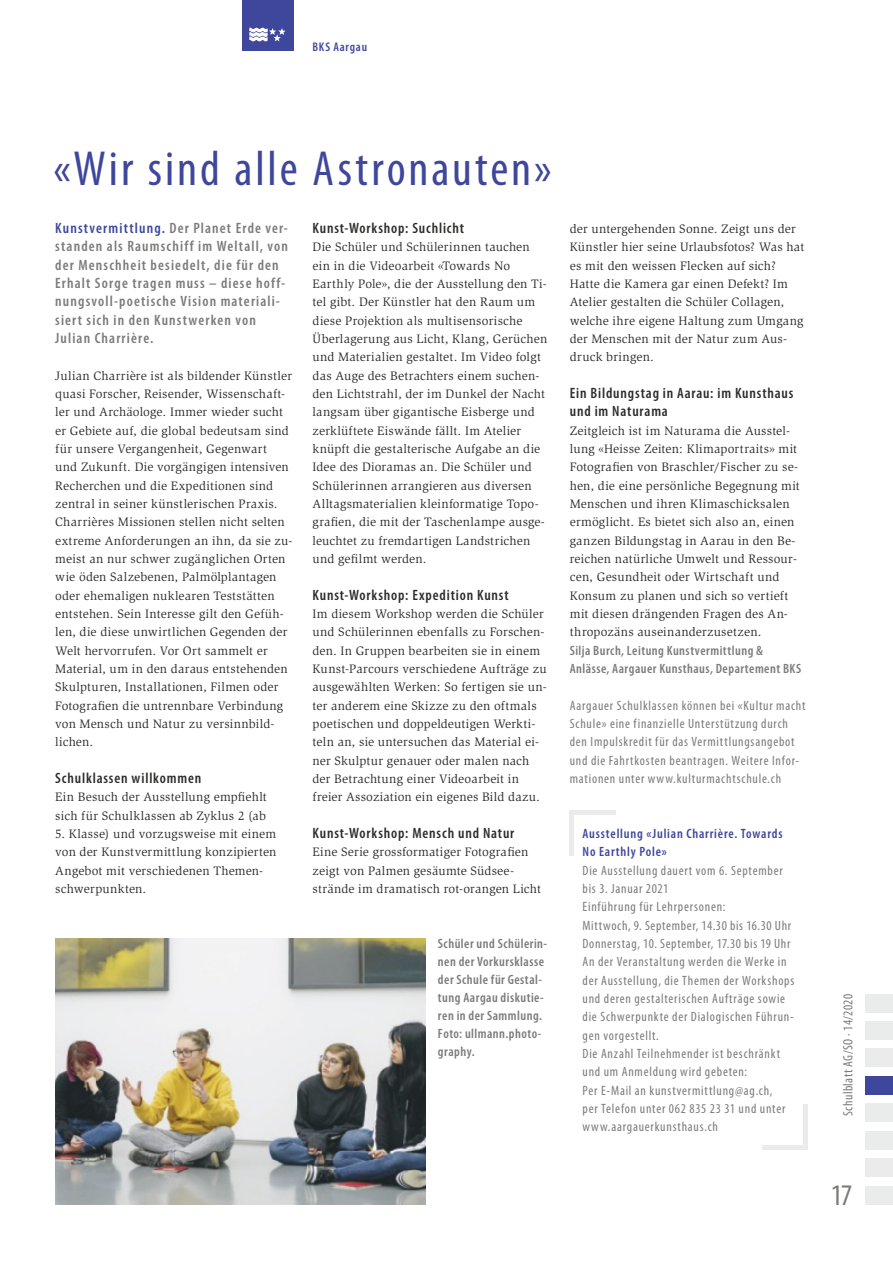
<style>
.page{position:relative;width:893px;height:1263px;background:#fff}
.page>*{position:absolute;margin:0;border:0;box-sizing:border-box;transform-origin:0 0}
.t1{font:condensed 49.5px "Myriad Pro";letter-spacing:.06em;color:#3e479b}
.t2{font:condensed 30px "Myriad Pro";color:#7b7b7a}
.t3{font:600 condensed 15px/18.3px "Myriad Pro";letter-spacing:.075em;color:#7b7b7a}
.t4{font:600 condensed 15px/18.3px "Myriad Pro";letter-spacing:.055em;color:#2c2c2b}
.t5{font:condensed 13.5px/18.3px "Myriad Pro";letter-spacing:.055em;color:#7b7b7a}
.t6{font:600 condensed 13.5px/18px "Myriad Pro";letter-spacing:.035em;color:#7b7b7a}
.t7{font:600 condensed 13.5px/18.3px "Myriad Pro";letter-spacing:.06em;color:#3e479b}
.t8{font:condensed 13.5px "Myriad Pro";letter-spacing:.03em;color:#7b7b7a}
.t9{font:12.6px/18.3px "Slimbach Std";letter-spacing:.015em;color:#2c2c2b}
.t10{font:600 condensed 12.6px "Myriad Pro";letter-spacing:.06em;color:#3e479b}
.s1{color:#3e479b}
</style>
<div class="page">
<div style="left:242px;top:0;width:51px;height:51px;background:#3e479b"></div>
<div style="left:865px;top:1021px;width:28px;height:18px;background:#eaebeb"></div>
<div style="left:865px;top:994px;width:28px;height:18px;background:#eaebeb"></div>
<div style="left:865px;top:1048px;width:28px;height:19px;background:#eaebeb"></div>
<div style="left:865px;top:1103px;width:28px;height:19px;background:#eaebeb"></div>
<div style="left:865px;top:1131px;width:28px;height:18px;background:#eaebeb"></div>
<div style="left:865px;top:1186px;width:28px;height:18px;background:#eaebeb"></div>
<div style="left:865px;top:1158px;width:28px;height:19px;background:#eaebeb"></div>
<svg style="left:249px;top:28px;width:36px;height:13px"></svg>
<div style="left:865px;top:1076px;width:28px;height:18px;background:#3e479b"></div>
<hr style="left:570px;top:810px;width:4px;height:46px;background:#eaebeb">
<div style="left:570px;top:810px;width:46px;height:5px;background:#eaebeb"></div>
<hr style="left:804px;top:1104px;width:4px;height:45px;background:#eaebeb">
<hr style="left:762px;top:1145px;width:46px;height:4px;background:#eaebeb">
<img style="left:55px;top:939px;width:370px;height:265px">
<p class="t10" style="left:313px;top:39px;width:56px">BKS Aargau</p>
<h1 class="t1" style="left:54px;top:138px;width:500px">«Wir sind alle Astronauten»</h1>
<p class="t3" style="left:55px;top:219px;width:234px"><span class="s1">Kunstvermittlung.</span> Der Planet Erde ver&shy;standen als Raumschiff im Weltall, von der Menschheit besiedelt, die für den Erhalt Sorge tragen muss – diese hoff&shy;nungsvoll-poetische Vision materiali&shy;siert sich in den Kunstwerken von Julian Charrière.</p>
<p class="t9" style="left:55px;top:366px;width:239px">Julian Charrière ist als bildender Künstler quasi Forscher, Reisender, Wissenschaft&shy;ler und Archäologe. Immer wieder sucht er Gebiete auf, die global bedeutsam sind für unsere Vergangenheit, Gegenwart<br>und Zukunft. Die vorgängigen intensiven Recherchen und die Expeditionen sind zentral in seiner künstlerischen Praxis.<br>Charrières Missionen stellen nicht selten extreme Anforderungen an ihn, da sie zu&shy;meist an nur schwer zugänglichen Orten wie öden Salzebenen, Palmölplantagen oder ehemaligen nuklearen Teststätten entstehen. Sein Interesse gilt den Gefüh&shy;len, die diese unwirtlichen Gegenden der Welt hervorrufen. Vor Ort sammelt er Material, um in den daraus entstehenden Skulpturen, Installationen, Filmen oder Fotografien die untrennbare Verbindung von Mensch und Natur zu versinnbild&shy;lichen.</p>
<p class="t4" style="left:55px;top:768px;width:148px">Schulklassen willkommen</p>
<p class="t9" style="left:55px;top:788px;width:213px">Ein Besuch der Ausstellung empfiehlt sich für Schulklassen ab Zyklus 2 (ab</p>
<p class="t9" style="left:55px;top:825px;width:223px">5. Klasse) und vorzugsweise mit einem von der Kunstvermittlung konzipierten<br>Angebot mit verschiedenen Themen&shy;schwerpunkten.</p>
<p class="t4" style="left:313px;top:219px;width:153px">Kunst-Workshop: Suchlicht</p>
<p class="t9" style="left:313px;top:238px;width:236px">Die Schüler und Schülerinnen tauchen ein in die Videoarbeit «Towards No Earthly Pole», die der Ausstellung den Ti&shy;tel gibt. Der Künstler hat den Raum um diese Projektion als multisensorische Überlagerung aus Licht, Klang, Gerüchen und Materialien gestaltet. Im Video folgt das Auge des Betrachters einem suchen&shy;den Lichtstrahl, der im Dunkel der Nacht langsam über gigantische Eisberge und zerklüftete Eiswände fällt. Im Atelier knüpft die gestalterische Aufgabe an die Idee des Dioramas an. Die Schüler und Schülerinnen arrangieren aus diversen Alltagsmaterialien kleinformatige Topo&shy;grafien, die mit der Taschenlampe ausge&shy;leuchtet zu fremdartigen Landstrichen und gefilmt werden.</p>
<p class="t4" style="left:313px;top:585px;width:198px">Kunst-Workshop: Expedition Kunst</p>
<p class="t9" style="left:313px;top:605px;width:236px">Im diesem Workshop werden die Schüler und Schülerinnen ebenfalls zu Forschen&shy;den. In Gruppen bearbeiten sie in einem Kunst-Parcours verschiedene Aufträge zu ausgewählten Werken: So fertigen sie un&shy;ter anderem eine Skizze zu den oftmals poetischen und doppeldeutigen Werkti&shy;teln an, sie untersuchen das Material ei&shy;ner Skulptur genauer oder malen nach der Betrachtung einer Videoarbeit in freier Assoziation ein eigenes Bild dazu.</p>
<p class="t4" style="left:313px;top:823px;width:203px">Kunst-Workshop: Mensch und Natur</p>
<p class="t9" style="left:313px;top:843px;width:230px">Eine Serie grossformatiger Fotografien zeigt von Palmen gesäumte Südsee&shy;strände im dramatisch rot-orangen Licht</p>
<p class="t6" style="left:438px;top:934px;width:111px">Schüler und Schülerin&shy;nen der Vorkursklasse der Schule für Gestal&shy;tung Aargau diskutie&shy;ren in der Sammlung.<br>Foto: ullmann.photo&shy;graphy.</p>
<p class="t9" style="left:570px;top:220px;width:236px">der untergehenden Sonne. Zeigt uns der Künstler hier seine Urlaubsfotos? Was hat es mit den weissen Flecken auf sich?<br>Hatte die Kamera gar einen Defekt? Im Atelier gestalten die Schüler Collagen, welche ihre eigene Haltung zum Umgang der Menschen mit der Natur zum Aus&shy;druck bringen.</p>
<p class="t4" style="left:570px;top:383px;width:225px">Ein Bildungstag in Aarau: im Kunsthaus und im Naturama</p>
<p class="t9" style="left:570px;top:421px;width:232px">Zeitgleich ist im Naturama die Ausstel&shy;lung «Heisse Zeiten: Klimaportraits» mit Fotografien von Braschler/Fischer zu se&shy;hen, die eine persönliche Begegnung mit Menschen und ihren Klimaschicksalen ermöglicht. Es bietet sich also an, einen ganzen Bildungstag in Aarau in den Be&shy;reichen natürliche Umwelt und Ressour&shy;cen, Gesundheit oder Wirtschaft und Konsum zu planen und sich so vertieft mit diesen drängenden Fragen des An&shy;thropozäns auseinanderzusetzen.</p>
<p class="t6" style="left:570px;top:641px;width:233px">Silja Burch, Leitung Kunstvermittlung &amp;<br>Anlässe, Aargauer Kunsthaus, Departement BKS</p>
<p class="t5" style="left:570px;top:696px;width:237px">Aargauer Schulklassen können bei «Kultur macht Schule» eine finanzielle Unterstützung durch den Impulskredit für das Vermittlungsangebot und die Fahrtkosten beantragen. Weitere Infor&shy;mationen unter www.kulturmachtschule.ch</p>
<p class="t7" style="left:583px;top:824px;width:202px">Ausstellung «Julian Charrière. Towards<br>No Earthly Pole»</p>
<p class="t5" style="left:583px;top:861px;width:213px">Die Ausstellung dauert vom 6. September bis 3. Januar 2021<br>Einführung für Lehrpersonen:<br>Mittwoch, 9. September, 14.30 bis 16.30 Uhr Donnerstag, 10. September, 17.30 bis 19 Uhr An der Veranstaltung werden die Werke in der Ausstellung, die Themen der Workshops und deren gestalterischen Aufträge sowie die Schwerpunkte der Dialogischen Führun&shy;gen vorgestellt.<br>Die Anzahl Teilnehmender ist beschränkt und um Anmeldung wird gebeten:<br>Per E-Mail an kunstvermittlung@ag.ch,<br>per Telefon unter 062 835 23 31 und unter www.aargauerkunsthaus.ch</p>
<p class="t8" style="left:840px;top:1116px;width:124px;rotate:-90deg">Schulblatt AG/SO · 14/2020</p>
<h2 class="t2" style="left:831px;top:1176px;width:23px">17</h2>
</div>
